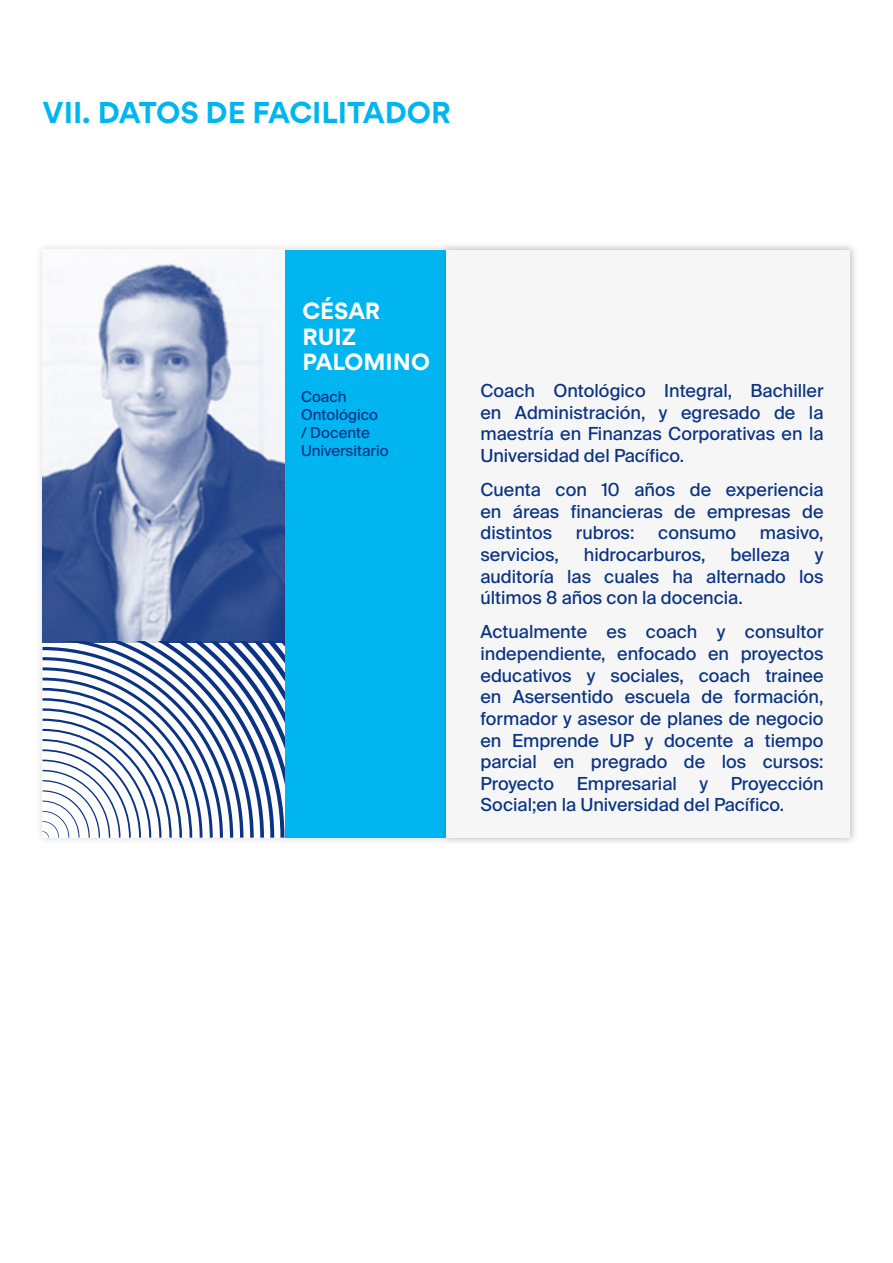
<style>
.page{position:relative;width:893px;height:1263px;background:#fff}
.page>*{position:absolute;margin:0;border:0;box-sizing:border-box;transform-origin:0 0}
.t1{font:700 27px "Gordita";color:#00b5f0}
.t2{font:700 21px/25.2px "Gordita";color:#fff}
.t3{font:18px/21.6px "Suisse Intl";color:#0a3384;text-align:justify}
.t4{font:15px/18px "Suisse Intl";color:#0a3384}
</style>
<div class="page">
<div style="left:34px;top:241px;width:825px;height:605px;background:#f9f9fb"></div>
<div style="left:285px;top:250px;width:161px;height:588px;background:#00b5f0"></div>
<div style="left:438px;top:241px;width:421px;height:605px;background:#000;opacity:.15"></div>
<div style="left:446px;top:250px;width:404px;height:588px;background:#f6f6f6"></div>
<img style="left:43px;top:264px;width:242px;height:377px">
<svg style="left:43px;top:641px;width:242px;height:197px"></svg>
<h1 class="t1" style="left:43px;top:91px;width:410px">VII. DATOS DE FACILITADOR</h1>
<p class="t2" style="left:303px;top:298px;width:129px">CÉSAR<br>RUIZ<br>PALOMINO</p>
<p class="t4" style="left:301px;top:387px;width:89px">Coach<br>Ontológico<br>/ Docente<br>Universitario</p>
<p class="t3" style="left:480px;top:380px;width:345px">Coach Ontológico Integral, Bachiller en Administración, y egresado de la maestría en Finanzas Corporativas en la Universidad del Pacífico.</p>
<p class="t3" style="left:480px;top:479px;width:345px">Cuenta con 10 años de experiencia en áreas financieras de empresas de distintos</p>
<p class="t3" style="left:576px;top:522px;width:60px">rubros:</p>
<p class="t3" style="left:658px;top:522px;width:79px">consumo</p>
<p class="t3" style="left:760px;top:522px;width:65px">masivo,</p>
<p class="t3" style="left:480px;top:544px;width:80px">servicios,</p>
<p class="t3" style="left:584px;top:544px;width:123px">hidrocarburos,</p>
<p class="t3" style="left:730px;top:544px;width:61px">belleza</p>
<p class="t3" style="left:480px;top:544px;width:345px;text-indent:334px">y auditoría las cuales ha alternado los últimos 8 años con la docencia.</p>
<p class="t3" style="left:480px;top:621px;width:345px">Actualmente es coach y consultor independiente, enfocado en proyectos educativos y sociales, coach trainee en Asersentido escuela de formación, formador y asesor de planes de negocio en Emprende UP y docente a tiempo parcial en pregrado de los cursos:<br>Proyecto</p>
<p class="t3" style="left:480px;top:773px;width:345px;text-indent:250px">Proyección<br>Social;en la Universidad del Pacífico.</p>
<p class="t3" style="left:577px;top:773px;width:102px">Empresarial</p>
<p class="t3" style="left:699px;top:773px;width:10px">y</p>
</div>
